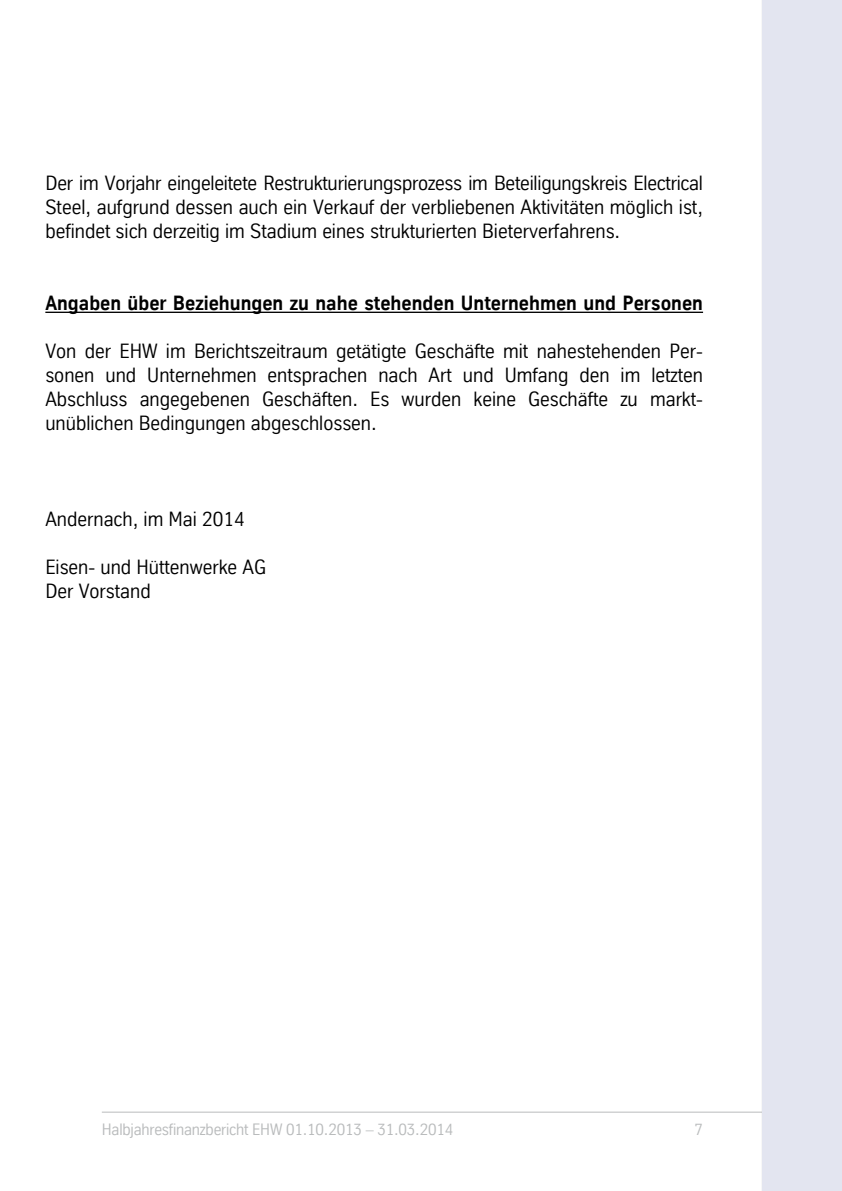
<style>
.page{position:relative;width:842px;height:1191px;background:#fff}
.page>*{position:absolute;margin:0;border:0;box-sizing:border-box;transform-origin:0 0}
.t1{font:20px/24px "TK Type";color:#000;text-align:justify}
.t2{font:700 20px "TK Type";color:#000}
.t3{font:16px "TK Type";letter-spacing:-.01em;color:#b9bbbc}
</style>
<div class="page">
<hr style="left:45px;top:312px;width:658px;height:1px;background:#000">
<hr style="left:102px;top:1111px;width:740px;height:1px;background:#b9bbbc">
<div style="left:762px;top:0;width:80px;height:1191px;background:#e3e5f0"></div>
<p class="t1" style="left:45px;top:173px;width:659px">Der im Vorjahr eingeleitete Restrukturierungsprozess im Beteiligungskreis Electrical Steel, aufgrund dessen auch ein Verkauf der verbliebenen Aktivitäten möglich ist, befindet sich derzeitig im Stadium eines strukturierten Bieterverfahrens.</p>
<p class="t2" style="left:45px;top:296px;width:659px">Angaben über Beziehungen zu nahe stehenden Unternehmen und Personen</p>
<p class="t1" style="left:45px;top:341px;width:659px">Von der EHW im Berichtszeitraum getätigte Geschäfte mit nahestehenden Per&shy;sonen und Unternehmen entsprachen nach Art und Umfang den im letzten Abschluss angegebenen Geschäften. Es wurden keine Geschäfte zu markt&shy;unüblichen Bedingungen abgeschlossen.</p>
<p class="t1" style="left:45px;top:509px;width:201px">Andernach, im Mai 2014</p>
<p class="t1" style="left:45px;top:557px;width:222px">Eisen- und Hüttenwerke AG<br>Der Vorstand</p>
<p class="t3" style="left:102px;top:1123px;width:353px">Halbjahresfinanzbericht EHW 01.10.2013 – 31.03.2014</p>
<p class="t3" style="left:694px;top:1123px;width:10px">7</p>
</div>
